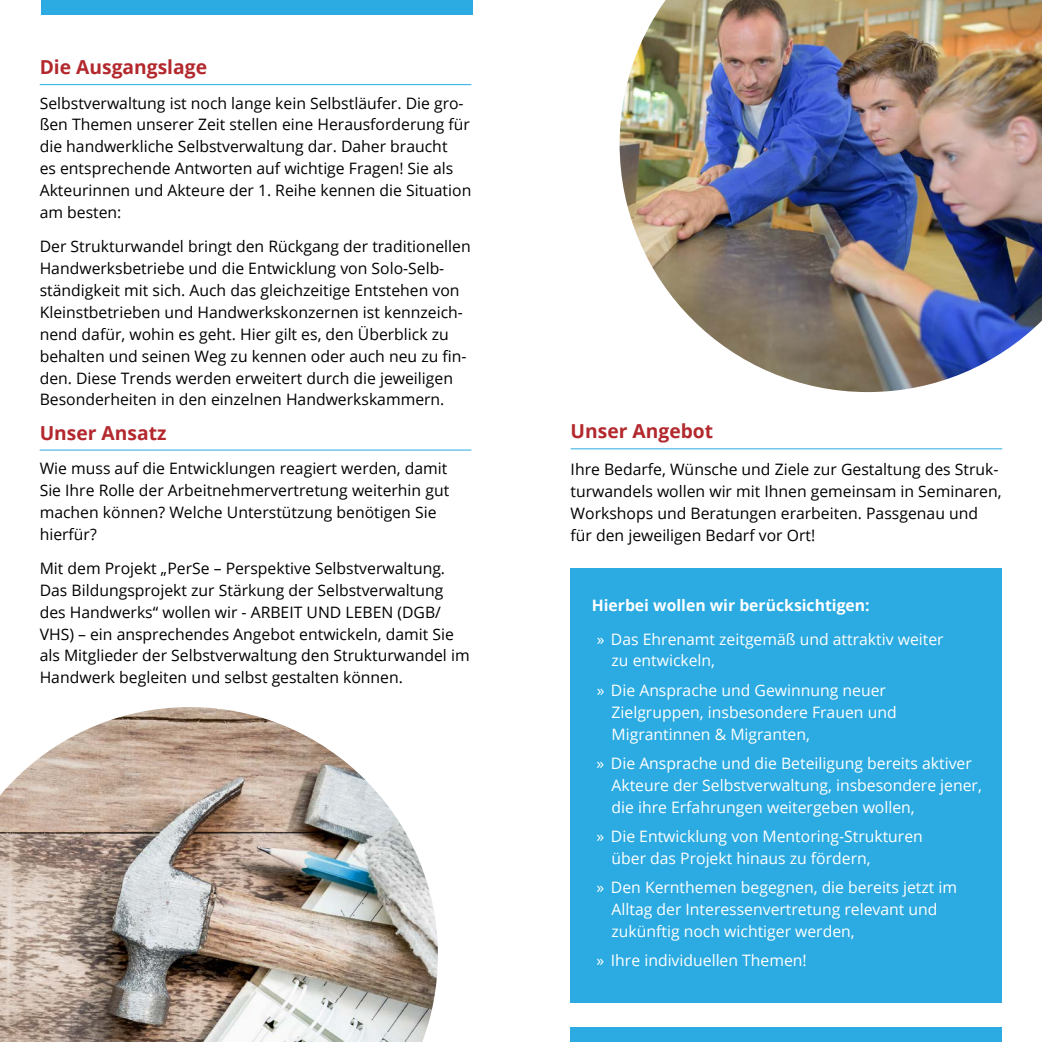
<style>
.page{position:relative;width:1042px;height:1042px;background:#fff}
.page>*{position:absolute;margin:0;border:0;box-sizing:border-box;transform-origin:0 0}
.t1{font:700 19.25px "Open Sans";color:#b3282d}
.t2{font:15.75px/21.9px "Open Sans";color:#000}
.t3{font:15.75px/21.9px "Open Sans";color:#fff}
.t4{font:700 15.75px "Open Sans";color:#fff}
</style>
<div class="page">
<hr style="left:40px;top:84px;width:431px;height:1px;background:#2babe2">
<hr style="left:40px;top:450px;width:431px;height:1px;background:#2babe2">
<hr style="left:570px;top:448px;width:432px;height:1px;background:#2babe2">
<div style="left:570px;top:568px;width:432px;height:434px;background:#2babe2"></div>
<div style="left:41px;top:0;width:431px;height:15px;background:#2babe2"></div>
<img style="left:0;top:707px;width:438px;height:335px">
<img style="left:619px;top:0;width:423px;height:392px">
<div style="left:570px;top:1028px;width:432px;height:14px;background:#2babe2"></div>
<p class="t1" style="left:40px;top:54px;width:169px">Die Ausgangslage</p>
<p class="t2" style="left:40px;top:91px;width:433px">Selbstverwaltung ist noch lange kein Selbstläufer. Die gro&shy;ßen Themen unserer Zeit stellen eine Herausforderung für die handwerkliche Selbstverwaltung dar. Daher braucht<br>es entsprechende Antworten auf wichtige Fragen! Sie als Akteurinnen und Akteure der 1. Reihe kennen die Situation am besten:</p>
<p class="t2" style="left:40px;top:235px;width:432px">Der Strukturwandel bringt den Rückgang der traditionellen Handwerksbetriebe und die Entwicklung von Solo-Selb&shy;ständigkeit mit sich. Auch das gleichzeitige Entstehen von Kleinstbetrieben und Handwerkskonzernen ist kennzeich&shy;nend dafür, wohin es geht. Hier gilt es, den Überblick zu behalten und seinen Weg zu kennen oder auch neu zu fin&shy;den. Diese Trends werden erweitert durch die jeweiligen Besonderheiten in den einzelnen Handwerkskammern.</p>
<p class="t1" style="left:40px;top:419px;width:128px">Unser Ansatz</p>
<p class="t2" style="left:40px;top:457px;width:411px">Wie muss auf die Entwicklungen reagiert werden, damit Sie Ihre Rolle der Arbeitnehmervertretung weiterhin gut machen können? Welche Unterstützung benötigen Sie hierfür?</p>
<p class="t2" style="left:40px;top:557px;width:431px">Mit dem Projekt „PerSe – Perspektive Selbstverwaltung.<br>Das Bildungsprojekt zur Stärkung der Selbstverwaltung des Handwerks“ wollen wir - ARBEIT UND LEBEN (DGB/ VHS) – ein ansprechendes Angebot entwickeln, damit Sie als Mitglieder der Selbstverwaltung den Strukturwandel im Handwerk begleiten und selbst gestalten können.</p>
<p class="t1" style="left:570px;top:418px;width:144px">Unser Angebot</p>
<p class="t2" style="left:570px;top:458px;width:432px">Ihre Bedarfe, Wünsche und Ziele zur Gestaltung des Struk&shy;turwandels wollen wir mit Ihnen gemeinsam in Seminaren, Workshops und Beratungen erarbeiten. Passgenau und für den jeweiligen Bedarf vor Ort!</p>
<p class="t4" style="left:592px;top:594px;width:280px">Hierbei wollen wir berücksichtigen:</p>
<p class="t3" style="left:611px;top:627px;width:334px;text-indent:-15px">» Das Ehrenamt zeitgemäß und attraktiv weiter zu entwickeln,</p>
<p class="t3" style="left:611px;top:679px;width:287px;text-indent:-15px">» Die Ansprache und Gewinnung neuer<br>Zielgruppen, insbesondere Frauen und<br>Migrantinnen &amp; Migranten,</p>
<p class="t3" style="left:611px;top:752px;width:372px;text-indent:-15px">» Die Ansprache und die Beteiligung bereits aktiver<br>Akteure der Selbstverwaltung, insbesondere jener, die ihre Erfahrungen weitergeben wollen,</p>
<p class="t3" style="left:611px;top:825px;width:313px;text-indent:-15px">» Die Entwicklung von Mentoring-Strukturen über das Projekt hinaus zu fördern,</p>
<p class="t3" style="left:611px;top:876px;width:347px;text-indent:-15px">» Den Kernthemen begegnen, die bereits jetzt im<br>Alltag der Interessenvertretung relevant und zukünftig noch wichtiger werden,</p>
<p class="t3" style="left:596px;top:949px;width:212px">» Ihre individuellen Themen!</p>
</div>
